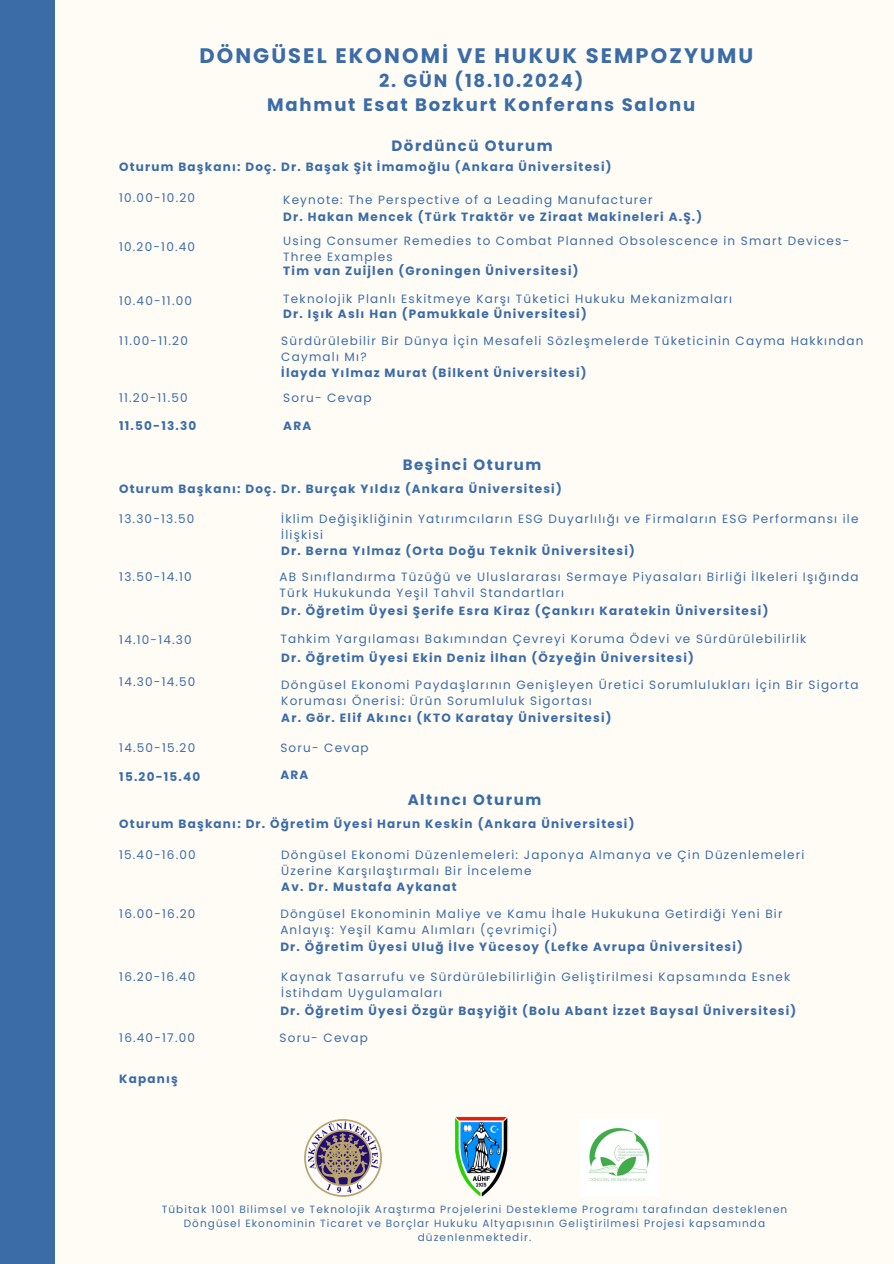
<style>
.page{position:relative;width:894px;height:1264px;background:#fff}
.page>*{position:absolute;margin:0;border:0;box-sizing:border-box;transform-origin:0 0}
.t1{font:700 21px "Poppins";letter-spacing:.1em;color:#3c6ca8}
.t2{font:700 18px/24.8px "Poppins";letter-spacing:.1em;color:#3c6ca8;text-align:center}
.t3{font:700 15px "Poppins";letter-spacing:.1em;color:#3c6ca8}
.t4{font:12px/16px "Poppins";letter-spacing:.1em;color:#3c6ca8}
.t5{font:700 12px "Poppins";letter-spacing:.1em;color:#3c6ca8}
.t6{font:10.5px "Poppins";letter-spacing:.1em;color:#3c6ca8}
</style>
<div class="page">
<div style="left:0;top:0;width:893px;height:1263px;background:#fffcf6"></div>
<div style="left:0;top:0;width:55px;height:1263px;background:#3c6ca8"></div>
<img style="left:589px;top:1128px;width:61px;height:54px">
<img style="left:454px;top:1116px;width:55px;height:81px">
<img style="left:304px;top:1119px;width:77px;height:77px">
<p class="t1" style="left:199px;top:41px;width:555px">DÖNGÜSEL EKONOMİ VE HUKUK SEMPOZYUMU</p>
<h2 class="t2" style="left:267px;top:68px;width:429px">2. GÜN (18.10.2024)<br>Mahmut Esat Bozkurt Konferans Salonu</h2>
<p class="t3" style="left:391px;top:135px;width:163px">Dördüncü Oturum</p>
<p class="t5" style="left:119px;top:158px;width:494px">Oturum Başkanı: Doç. Dr. Başak Şit İmamoğlu (Ankara Üniversitesi)</p>
<h6 class="t4" style="left:119px;top:190px;width:77px">10.00-10.20</h6>
<p class="t4" style="left:119px;top:239px;width:77px">10.20-10.40</p>
<p class="t4" style="left:283px;top:191px;width:371px">Keynote: The Perspective of a Leading Manufacturer</p>
<h6 class="t5" style="left:283px;top:209px;width:420px">Dr. Hakan Mencek (Türk Traktör ve Ziraat Makineleri A.Ş.)</h6>
<p class="t4" style="left:283px;top:232px;width:567px">Using Consumer Remedies to Combat Planned Obsolescence in Smart Devices-<br>Three Examples</p>
<p class="t5" style="left:283px;top:263px;width:296px">Tim van Zuijlen (Groningen Üniversitesi)</p>
<p class="t4" style="left:283px;top:291px;width:450px">Teknolojik Planlı Eskitmeye Karşı Tüketici Hukuku Mekanizmaları</p>
<h6 class="t4" style="left:281px;top:333px;width:583px">Sürdürülebilir Bir Dünya İçin Mesafeli Sözleşmelerde Tüketicinin Cayma Hakkından<br>Caymalı Mı?</h6>
<p class="t5" style="left:281px;top:364px;width:307px">İlayda Yılmaz Murat (Bilkent Üniversitesi)</p>
<p class="t4" style="left:283px;top:389px;width:90px">Soru- Cevap</p>
<h6 class="t4" style="left:119px;top:293px;width:74px">10.40-11.00</h6>
<p class="t4" style="left:119px;top:333px;width:70px">11.00-11.20</p>
<p class="t5" style="left:283px;top:305px;width:305px">Dr. Işık Aslı Han (Pamukkale Üniversitesi)</p>
<p class="t4" style="left:119px;top:389px;width:70px">11.20-11.50</p>
<h6 class="t5" style="left:119px;top:417px;width:79px">11.50-13.30</h6>
<p class="t5" style="left:283px;top:417px;width:29px">ARA</p>
<h1 class="t3" style="left:402px;top:454px;width:140px">Beşinci Oturum</h1>
<h3 class="t4" style="left:281px;top:510px;width:578px">İklim Değişikliğinin Yatırımcıların ESG Duyarlılığı ve Firmaların ESG Performansı ile<br>İlişkisi</h3>
<h6 class="t5" style="left:281px;top:542px;width:355px">Dr. Berna Yılmaz (Orta Doğu Teknik Üniversitesi)</h6>
<p class="t4" style="left:279px;top:568px;width:580px">AB Sınıflandırma Tüzüğü ve Uluslararası Sermaye Piyasaları Birliği İlkeleri Işığında<br>Türk Hukukunda Yeşil Tahvil Standartları</p>
<p class="t5" style="left:281px;top:602px;width:488px">Dr. Öğretim Üyesi Şerife Esra Kiraz (Çankırı Karatekin Üniversitesi)</p>
<h6 class="t5" style="left:119px;top:480px;width:444px">Oturum Başkanı: Doç. Dr. Burçak Yıldız (Ankara Üniversitesi)</h6>
<h6 class="t4" style="left:119px;top:510px;width:77px">13.30-13.50</h6>
<p class="t4" style="left:119px;top:568px;width:74px">13.50-14.10</p>
<p class="t4" style="left:280px;top:631px;width:527px">Tahkim Yargılaması Bakımından Çevreyi Koruma Ödevi ve Sürdürülebilirlik</p>
<h6 class="t4" style="left:281px;top:676px;width:578px">Döngüsel Ekonomi Paydaşlarının Genişleyen Üretici Sorumlulukları İçin Bir Sigorta<br>Koruması Önerisi: Ürün Sorumluluk Sigortası</h6>
<p class="t5" style="left:281px;top:709px;width:331px">Ar. Gör. Elif Akıncı (KTO Karatay Üniversitesi)</p>
<p class="t4" style="left:280px;top:739px;width:90px">Soru- Cevap</p>
<p class="t4" style="left:119px;top:632px;width:74px">14.10-14.30</p>
<h6 class="t4" style="left:119px;top:674px;width:78px">14.30-14.50</h6>
<p class="t5" style="left:281px;top:649px;width:414px">Dr. Öğretim Üyesi Ekin Deniz İlhan (Özyeğin Üniversitesi)</p>
<p class="t4" style="left:119px;top:739px;width:77px">14.50-15.20</p>
<p class="t5" style="left:119px;top:768px;width:82px">15.20-15.40</p>
<p class="t5" style="left:280px;top:766px;width:29px">ARA</p>
<p class="t3" style="left:407px;top:789px;width:135px">Altıncı Oturum</p>
<h6 class="t5" style="left:119px;top:815px;width:516px">Oturum Başkanı: Dr. Öğretim Üyesi Harun Keskin (Ankara Üniversitesi)</h6>
<p class="t4" style="left:119px;top:846px;width:78px">15.40-16.00</p>
<p class="t4" style="left:119px;top:906px;width:78px">16.00-16.20</p>
<h6 class="t4" style="left:119px;top:968px;width:78px">16.20-16.40</h6>
<p class="t4" style="left:119px;top:1030px;width:77px">16.40-17.00</p>
<p class="t5" style="left:119px;top:1070px;width:60px">Kapanış</p>
<h3 class="t4" style="left:281px;top:846px;width:524px">Döngüsel Ekonomi Düzenlemeleri: Japonya Almanya ve Çin Düzenlemeleri<br>Üzerine Karşılaştırmalı Bir İnceleme</h3>
<h6 class="t5" style="left:281px;top:878px;width:177px">Av. Dr. Mustafa Aykanat</h6>
<p class="t4" style="left:280px;top:906px;width:503px">Döngüsel Ekonominin Maliye ve Kamu İhale Hukukuna Getirdiği Yeni Bir<br>Anlayış: Yeşil Kamu Alımları (çevrimiçi)</p>
<p class="t5" style="left:280px;top:938px;width:464px">Dr. Öğretim Üyesi Uluğ İlve Yücesoy (Lefke Avrupa Üniversitesi)</p>
<p class="t4" style="left:281px;top:968px;width:510px">Kaynak Tasarrufu ve Sürdürülebilirliğin Geliştirilmesi Kapsamında Esnek<br>İstihdam Uygulamaları</p>
<h6 class="t4" style="left:279px;top:1030px;width:90px">Soru- Cevap</h6>
<p class="t5" style="left:280px;top:1002px;width:517px">Dr. Öğretim Üyesi Özgür Başyiğit (Bolu Abant İzzet Baysal Üniversitesi)</p>
<p class="t6" style="left:162px;top:1201px;width:627px">Tü bitak 1001 Bilimsel ve Teknolojik Araştırma Projelerini Destekleme Programı tarafından desteklenen</p>
<p class="t6" style="left:184px;top:1215px;width:582px">Döngüsel Ekonominin Ticaret ve Borçlar Hukuku Altyapısının Geliştirilmesi Projesi kapsamında</p>
<p class="t6" style="left:417px;top:1229px;width:115px">düzenlenmektedir.</p>
</div>
